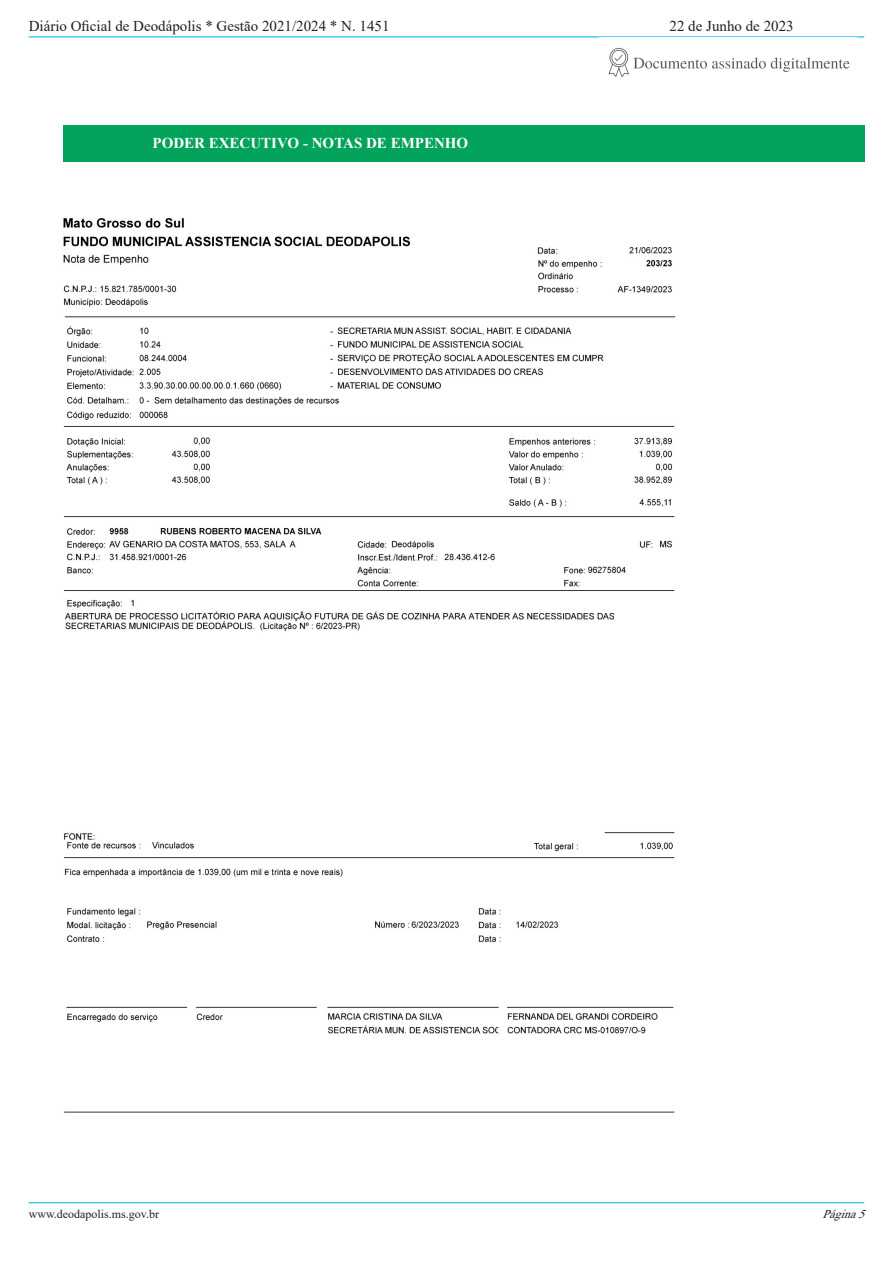
<style>
.page{position:relative;width:893px;height:1263px;background:#fff}
.page>*{position:absolute;margin:0;border:0;box-sizing:border-box;transform-origin:0 0}
.t1{font:15px "Times New Roman";color:#231f20}
.t2{font:700 15px "Times New Roman";color:#fff}
.t3{font:12px "Times New Roman";color:#231f20}
.t4{font:italic 12px "Times New Roman";color:#231f20}
</style>
<div class="page">
<hr style="left:29px;top:36px;width:835px;height:2px;background:#49c9f4">
<hr style="left:29px;top:1202px;width:835px;height:1px;background:#49c9f4">
<img style="left:608px;top:47px;width:242px;height:30px">
<div style="left:63px;top:125px;width:801px;height:37px;background:#03a35b"></div>
<img style="left:63px;top:218px;width:613px;height:895px">
<p class="t1" style="left:29px;top:16px;width:362px">Diário Oficial de Deodápolis * Gestão 2021/2024 * N. 1451</p>
<p class="t2" style="left:153px;top:133px;width:317px">PODER EXECUTIVO - NOTAS DE EMPENHO</p>
<p class="t1" style="left:669px;top:16px;width:126px">22 de Junho de 2023</p>
<p class="t3" style="left:29px;top:1206px;width:132px">www.deodapolis.ms.gov.br</p>
<p class="t4" style="left:823px;top:1206px;width:49px">Página5</p>
</div>
